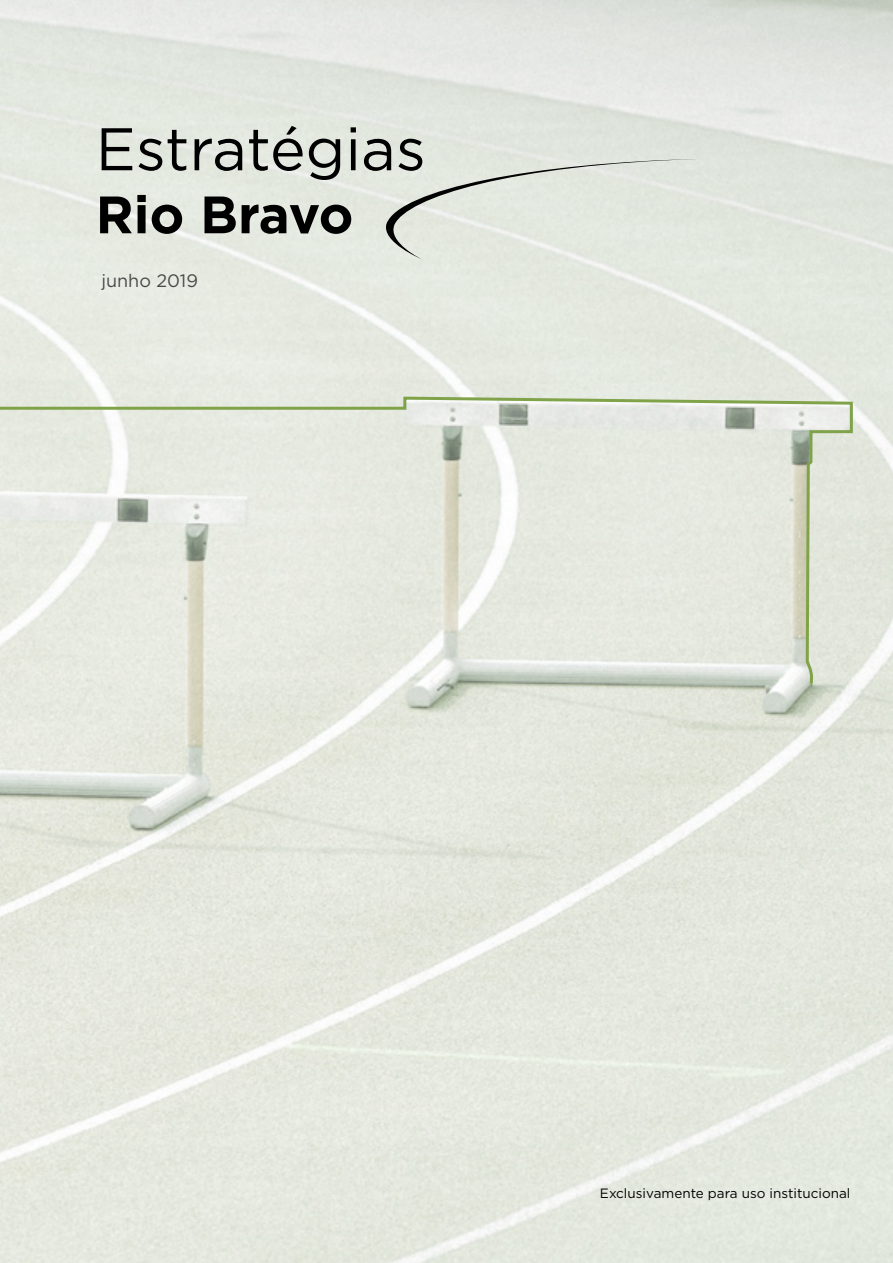
<style>
.page{position:relative;width:893px;height:1263px;background:#fff}
.page>*{position:absolute;margin:0;border:0;box-sizing:border-box;transform-origin:0 0}
.t1{font:60px "Gotham";color:#000}
.t2{font:700 52.5px "Gotham";letter-spacing:-.01em;color:#000}
.t3{font:18px "Gotham";color:#4a4a49}
.t4{font:13.5px "Gotham";color:#000}
</style>
<div class="page">
<div style="left:380px;top:159px;width:320px;height:100px;background:#e3e8df"></div>
<svg style="left:0;top:395px;width:854px;height:292px;background:#e2e6db"></svg>
<h1 class="t1" style="left:96px;top:111px;width:332px">Estratégias</h1>
<h2 class="t2" style="left:96px;top:180px;width:259px">Rio Bravo</h2>
<h3 class="t3" style="left:101px;top:269px;width:98px">junho 2019</h3>
<p class="t4" style="left:600px;top:1184px;width:252px">Exclusivamente para uso institucional</p>
</div>
